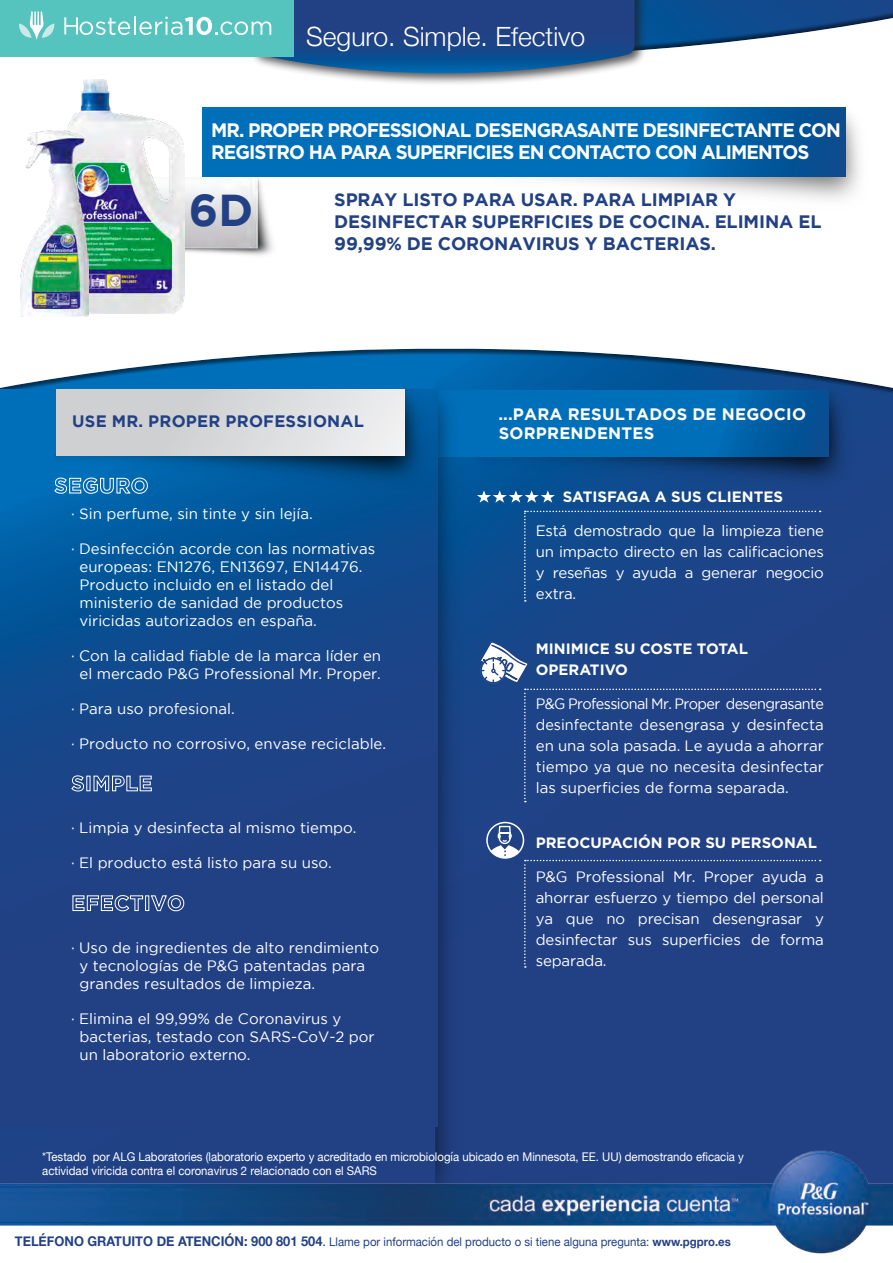
<style>
.page{position:relative;width:893px;height:1263px;background:#fff}
.page>*{position:absolute;margin:0;border:0;box-sizing:border-box;transform-origin:0 0}
.t1{font:700 44.55px "Gotham";color:#224185}
.t2{font:300 26.55px "Helvetica Neue";color:#fff}
.t3{font:700 19.5px/22.5px "Gotham";letter-spacing:-.05em;color:#fff;scale:.96 1}
.t4{font:700 18px/21.6px "Gotham";letter-spacing:-.005em;color:#224185}
.t5{font:700 16.5px/19.8px "Gotham";letter-spacing:.015em;color:#fff}
.t6{font:700 16.5px "Gotham";letter-spacing:.015em;color:#224185}
.t7{font:15px/18px "Gotham";color:#fff}
.t8{font:15px/21px "Gotham";color:#fff;text-align:justify;scale:.96 1}
.t9{font:700 15px/21px "Gotham";color:#fff}
.t10{font:12px/13.5px "Helvetica Neue";color:#fff;scale:.95 1}
.t11{font:12px "Helvetica Neue";color:#224185;scale:.95 1}
.s1{font-weight:700;font-size:13.5px}
.s2{font-size:13.5px}
.s3{font-weight:700}
</style>
<div class="page">
<div style="left:0;top:0;width:893px;height:59px;background:#231f20;opacity:.6"></div>
<div style="left:0;top:347px;width:893px;height:848px;background:#231f20;opacity:.6"></div>
<img style="left:526px;top:107px;width:334px;height:93px">
<svg style="left:203px;top:107px;width:642px;height:70px;background:#0069b3"></svg>
<div style="left:248px;top:0;width:399px;height:86px;background:#231f20;opacity:.74"></div>
<img style="left:488px;top:367px;width:383px;height:124px">
<svg style="left:488px;top:390px;width:340px;height:66px;background:#0068b2"></svg>
<img style="left:398px;top:347px;width:90px;height:795px">
<svg style="left:0;top:389px;width:438px;height:737px;background:#18478b"></svg>
<svg style="left:54px;top:489px;width:94px;height:5px"></svg>
<svg style="left:71px;top:775px;width:13px;height:16px"></svg>
<svg style="left:94px;top:776px;width:58px;height:15px"></svg>
<svg style="left:73px;top:895px;width:70px;height:16px"></svg>
<div style="left:145px;top:896px;width:4px;height:15px;border:1px solid #fff"></div>
<svg style="left:151px;top:895px;width:33px;height:16px"></svg>
<img style="left:54px;top:366px;width:393px;height:123px">
<div style="left:56px;top:389px;width:349px;height:66px;background:linear-gradient(to right,#c8c9cb,#ebeced)"></div>
<svg style="left:524px;top:511px;width:297px;height:91px;background:#1a478a"></svg>
<svg style="left:477px;top:490px;width:78px;height:13px"></svg>
<div style="left:472px;top:640px;width:349px;height:162px;background:#204286"></div>
<div style="left:487px;top:822px;width:334px;height:146px;background:#224185"></div>
<div style="left:486px;top:822px;width:38px;height:37px;border:2px solid #fff;border-radius:50%"></div>
<img style="left:185px;top:177px;width:88px;height:79px">
<img style="left:67px;top:80px;width:118px;height:233px">
<img style="left:21px;top:130px;width:68px;height:186px">
<img style="left:0;top:1142px;width:893px;height:112px">
<div style="left:0;top:0;width:293px;height:57px;background:#55c3be"></div>
<svg style="left:64px;top:0;width:571px;height:74px"></svg>
<svg style="left:19px;top:11px;width:36px;height:29px"></svg>
<h2 class="t2" style="left:306px;top:15px;width:281px">Seguro. Simple. Efectivo</h2>
<h3 class="t3" style="left:211px;top:118px;width:657px">MR. PROPER PROFESSIONAL DESENGRASANTE DESINFECTANTE CON<br>REGISTRO HA PARA SUPERFICIES EN CONTACTO CON ALIMENTOS</h3>
<h1 class="t1" style="left:189px;top:184px;width:66px">6D</h1>
<p class="t4" style="left:334px;top:189px;width:489px">SPRAY LISTO PARA USAR. PARA LIMPIAR Y<br>DESINFECTAR SUPERFICIES DE COCINA. ELIMINA EL<br>99,99% DE CORONAVIRUS Y BACTERIAS.</p>
<p class="t6" style="left:72px;top:412px;width:293px">USE MR. PROPER PROFESSIONAL</p>
<p class="t5" style="left:499px;top:403px;width:309px">...PARA RESULTADOS DE NEGOCIO<br>SORPRENDENTES</p>
<p class="t7" style="left:71px;top:504px;width:243px">· Sin perfume, sin tinte y sin lejía.</p>
<p class="t7" style="left:80px;top:539px;width:297px;text-indent:-9px">· Desinfección acorde con las normativas europeas: EN1276, EN13697, EN14476.<br>Producto incluido en el listado del ministerio de sanidad de productos viricidas autorizados en españa.</p>
<p class="t7" style="left:71px;top:646px;width:312px;text-align:center">· Con la calidad fiable de la marca líder en el mercado P&amp;G Professional Mr. Proper.</p>
<p class="t7" style="left:71px;top:699px;width:165px">· Para uso profesional.</p>
<p class="t7" style="left:71px;top:734px;width:317px">· Producto no corrosivo, envase reciclable.</p>
<p class="t7" style="left:71px;top:819px;width:287px">· Limpia y desinfecta al mismo tiempo.</p>
<p class="t7" style="left:71px;top:854px;width:262px">· El producto está listo para su uso.</p>
<p class="t7" style="left:80px;top:938px;width:301px;text-indent:-9px">· Uso de ingredientes de alto rendimiento y tecnologías de P&amp;G patentadas para grandes resultados de limpieza.</p>
<p class="t7" style="left:80px;top:1009px;width:297px;text-indent:-9px">· Elimina el 99,99% de Coronavirus y bacterias, testado con SARS-CoV-2 por un laboratorio externo.</p>
<p class="t9" style="left:563px;top:486px;width:222px">SATISFAGA A SUS CLIENTES</p>
<p class="t7" style="left:536px;top:520px;width:290px;line-height:21px;text-align:justify">Está demostrado que la limpieza tiene un impacto directo en las calificaciones y reseñas y ayuda a generar negocio extra.</p>
<p class="t9" style="left:536px;top:638px;width:214px">MINIMICE SU COSTE TOTAL<br>OPERATIVO</p>
<p class="t8" style="left:536px;top:693px;width:302px">P&amp;G Professional Mr. Proper desengrasante desinfectante desengrasa y desinfecta en una sola pasada. Le ayuda a ahorrar tiempo ya que no necesita desinfectar las superficies de forma separada.</p>
<p class="t9" style="left:536px;top:832px;width:283px">PREOCUPACIÓN POR SU PERSONAL</p>
<p class="t7" style="left:536px;top:866px;width:290px;line-height:21px;text-align:justify">P&amp;G Professional Mr. Proper ayuda a ahorrar esfuerzo y tiempo del personal ya que no precisan desengrasar y desinfectar sus superficies de forma separada.</p>
<p class="t10" style="left:42px;top:1151px;width:740px">*Testado por ALG Laboratories (laboratorio experto y acreditado en microbiología ubicado en Minnesota, EE. UU) demostrando eficacia y actividad viricida contra el coronavirus 2 relacionado con el SARS</p>
<p class="t11" style="left:15px;top:1233px;width:755px"><span class="s1">TELÉFONO GRATUITO DE ATENCIÓN: 900 801 504</span><span class="s2">.</span> Llame por información del producto o si tiene alguna pregunta: <span class="s3">www.pgpro.es</span></p>
</div>
